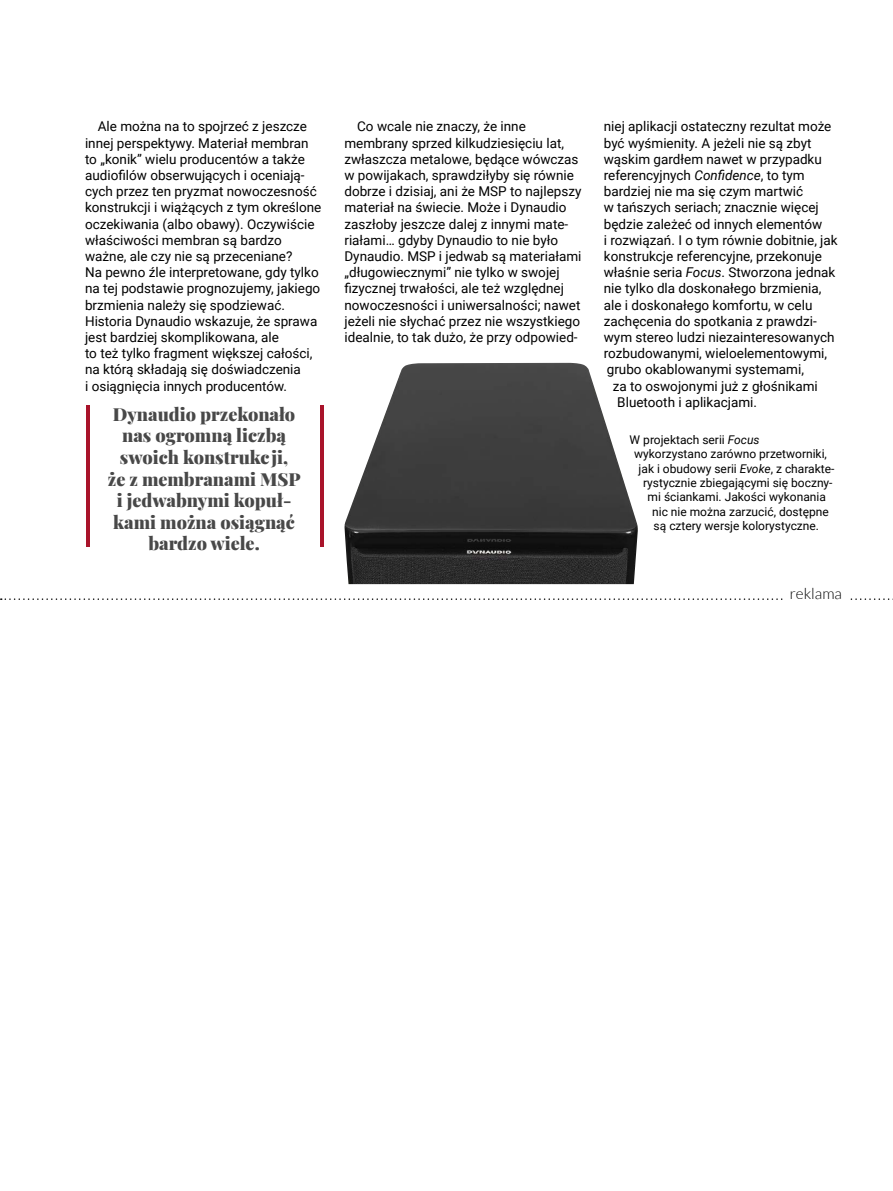
<style>
.page{position:relative;width:893px;height:1191px;background:#fff}
.page>*{position:absolute;margin:0;border:0;box-sizing:border-box;transform-origin:0 0}
.t1{font:900 18px/21.6px "Playfair Display";color:#484848;text-align:center}
.t2{font:300 15.3px "Lato";color:#000}
.t3{font:13.5px/16.2px "Roboto";color:#000}
.t4{font:12px "Roboto";color:#000}
.s1{font-style:italic}
</style>
<div class="page">
<hr style="left:86px;top:405px;width:4px;height:142px;background:#a9132a">
<hr style="left:320px;top:405px;width:4px;height:142px;background:#a9132a">
<img style="left:344px;top:363px;width:294px;height:221px">
<svg style="left:1px;top:598px;width:892px;height:2px"></svg>
<div style="left:783px;top:585px;width:65px;height:25px;background:#fff"></div>
<p class="t3" style="left:85px;top:118px;width:238px;text-indent:13px">Ale można na to spojrzeć z jeszcze innej perspektywy. Materiał membran to „konik” wielu producentów a także audiofilów obserwujących i oceniają&shy;cych przez ten pryzmat nowoczesność konstrukcji i wiążących z tym określone oczekiwania (albo obawy). Oczywiście właściwości membran są bardzo ważne, ale czy nie są przeceniane?<br>Na pewno źle interpretowane, gdy tylko na tej podstawie prognozujemy, jakiego brzmienia należy się spodziewać.<br>Historia Dynaudio wskazuje, że sprawa jest bardziej skomplikowana, ale<br>to też tylko fragment większej całości, na którą składają się doświadczenia<br>i osiągnięcia innych producentów.</p>
<h1 class="t1" style="left:108px;top:402px;width:194px">Dynaudio przekonało nas ogromną liczbą swoich konstrukcji,<br>że z membranami MSP i jedwabnymi kopuł&shy;kami można osiągnąć bardzo wiele.</h1>
<p class="t3" style="left:344px;top:118px;width:239px;text-indent:13px">Co wcale nie znaczy, że inne membrany sprzed kilkudziesięciu lat, zwłaszcza metalowe, będące wówczas w powijakach, sprawdziłyby się równie dobrze i dzisiaj, ani że MSP to najlepszy materiał na świecie. Może i Dynaudio zaszłoby jeszcze dalej z innymi mate&shy;riałami… gdyby Dynaudio to nie było Dynaudio. MSP i jedwab są materiałami „długowiecznymi” nie tylko w swojej fizycznej trwałości, ale też względnej nowoczesności i uniwersalności; nawet jeżeli nie słychać przez nie wszystkiego idealnie, to tak dużo, że przy odpowied-</p>
<p class="t3" style="left:604px;top:118px;width:235px">niej aplikacji ostateczny rezultat może być wyśmienity. A jeżeli nie są zbyt wąskim gardłem nawet w przypadku referencyjnych <span class="s1">Confidence</span>, to tym bardziej nie ma się czym martwić<br>w tańszych seriach; znacznie więcej będzie zależeć od innych elementów<br>i rozwiązań. I o tym równie dobitnie, jak konstrukcje referencyjne, przekonuje właśnie seria <span class="s1">Focus</span>. Stworzona jednak nie tylko dla doskonałego brzmienia, ale i doskonałego komfortu, w celu zachęcenia do spotkania z prawdzi&shy;wym stereo ludzi niezainteresowanych rozbudowanymi, wieloelementowymi, grubo okablowanymi systemami,</p>
<p class="t3" style="left:617px;top:377px;width:202px;text-indent:-4px">za to oswojonymi już z głośnikami<br>Bluetooth i aplikacjami.</p>
<p class="t4" style="left:630px;top:431px;width:131px">W projektach serii <span class="s1">Focus</span></p>
<p class="t4" style="left:634px;top:445px;width:194px">wykorzystano zarówno przetworniki,</p>
<p class="t4" style="left:639px;top:460px;width:197px">jak i obudowy serii <span class="s1">Evoke</span>, z charakte-</p>
<p class="t4" style="left:643px;top:474px;width:191px">rystycznie zbiegającymi się boczny-</p>
<p class="t4" style="left:648px;top:488px;width:180px">mi ściankami. Jakości wykonania</p>
<p class="t4" style="left:652px;top:503px;width:178px">nic nie można zarzucić, dostępne</p>
<p class="t4" style="left:654px;top:517px;width:167px">są cztery wersje kolorystyczne.</p>
<p class="t2" style="left:790px;top:585px;width:54px">reklama</p>
</div>
